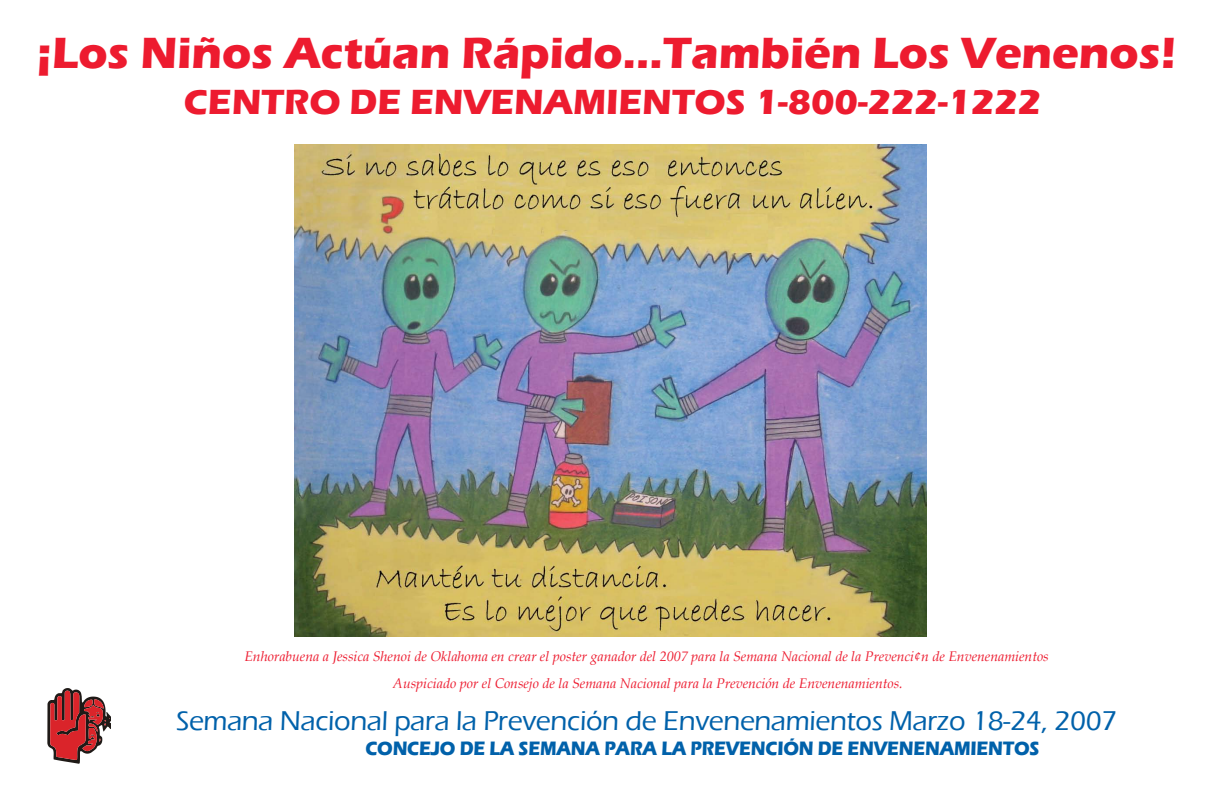
<style>
.page{position:relative;width:1224px;height:792px;background:#fff}
.page>*{position:absolute;margin:0;border:0;box-sizing:border-box;transform-origin:0 0}
.t1{font:700 45px "Eras ITC";color:#ed1b2f}
.t2{font:700 36px "Eras ITC";color:#ed1b2f}
.t3{font:500 28px "Eras ITC";letter-spacing:-.01em;color:#0061aa}
.t4{font:700 20px "Eras ITC";letter-spacing:-.01em;color:#0061aa;scale:.9 1}
.t5{font:italic 14px/26.6px "Book Antiqua";color:#ed1b2f;text-align:center}
</style>
<div class="page">
<img style="left:294px;top:144px;width:633px;height:492px">
<svg style="left:47px;top:688px;width:63px;height:76px"></svg>
<h1 class="t1" style="left:37px;top:27px;width:1141px">¡Los Niños Actúan Rápido…También Los Venenos!</h1>
<h2 class="t2" style="left:184px;top:81px;width:859px">CENTRO DE ENVENAMIENTOS 1-800-222-1222</h2>
<p class="t5" style="left:244px;top:643px;width:806px">Enhorabuena a Jessica Shenoi de Oklahoma en crear el poster ganador del 2007 para la Semana Nacional de la Prevenci¢n de Envenenamientos<br>Auspiciado por el Consejo de la Semana Nacional para la Prevención de Envenenamientos.</p>
<h3 class="t3" style="left:176px;top:705px;width:943px">Semana Nacional para la Prevención de Envenenamientos Marzo 18-24, 2007</h3>
<h3 class="t4" style="left:365px;top:736px;width:750px">CONCEJO DE LA SEMANA PARA LA PREVENCIÓN DE ENVENENAMIENTOS</h3>
</div>
